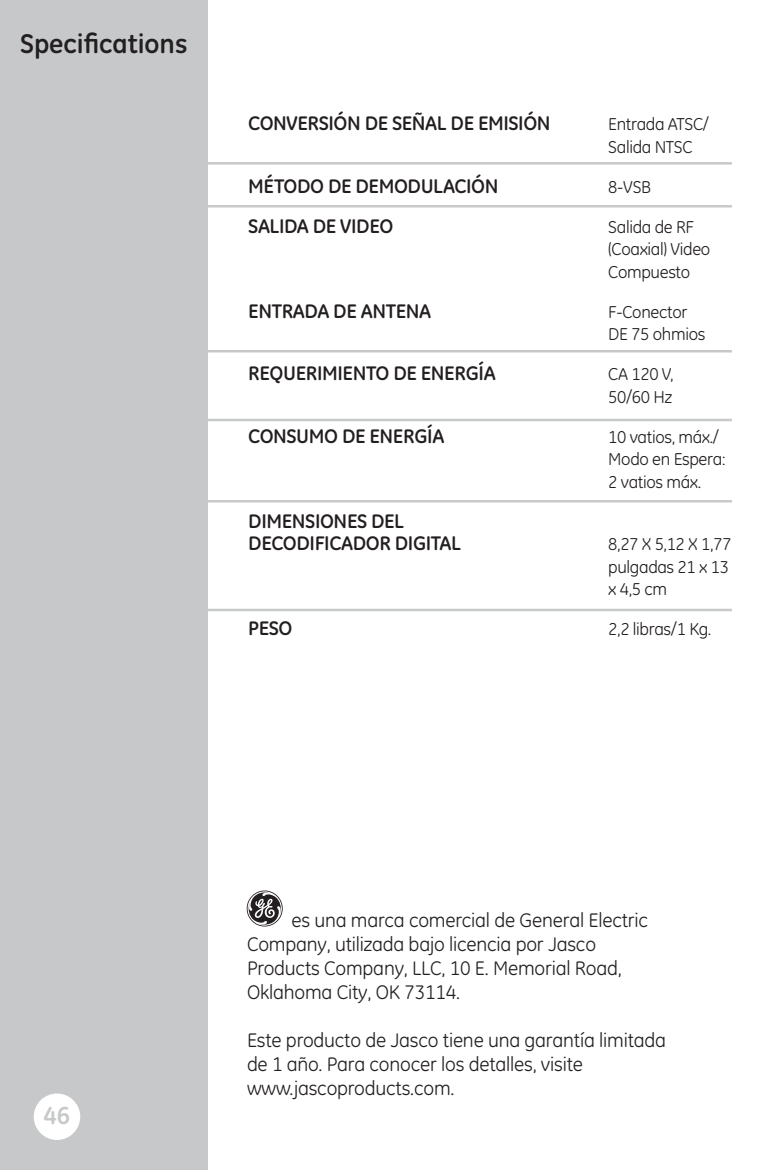
<style>
.page{position:relative;width:765px;height:1170px;background:#fff}
.page>*{position:absolute;margin:0;border:0;box-sizing:border-box;transform-origin:0 0}
.t1{font:700 27.5px "GE Inspira";color:#231f20}
.t2{font:700 25px "GE Inspira";color:#c7c8ca}
.t3{font:20px/24px "GE Inspira";letter-spacing:-.01em;color:#231f20}
.t4{font:700 20px/22.5px "GE Inspira";letter-spacing:-.02em;color:#231f20}
.t5{font:17.5px/22.5px "GE Inspira";letter-spacing:-.02em;color:#231f20}
</style>
<div class="page">
<div style="left:0;top:0;width:208px;height:1170px;background:#c7c8ca"></div>
<div style="left:34px;top:1093px;width:46px;height:47px;background:#fff;border-radius:50%"></div>
<hr style="left:764px;top:0;width:1px;height:1170px;background:#c7c8ca">
<svg style="left:247px;top:891px;width:36px;height:36px"></svg>
<hr style="left:159px;top:162px;width:573px;height:3px;background:#c7c8ca">
<hr style="left:159px;top:205px;width:573px;height:3px;background:#c7c8ca">
<hr style="left:159px;top:350px;width:573px;height:2px;background:#c7c8ca">
<hr style="left:159px;top:419px;width:573px;height:2px;background:#c7c8ca">
<hr style="left:159px;top:500px;width:573px;height:2px;background:#c7c8ca">
<hr style="left:159px;top:609px;width:573px;height:2px;background:#c7c8ca">
<h1 class="t1" style="left:20px;top:26px;width:169px">Specifications</h1>
<p class="t4" style="left:248px;top:112px;width:304px">CONVERSIÓN DE SEÑAL DE EMISIÓN</p>
<p class="t5" style="left:608px;top:113px;width:102px">Entrada ATSC/<br>Salida NTSC</p>
<p class="t4" style="left:248px;top:174px;width:252px">MÉTODO DE DEMODULACIÓN</p>
<p class="t5" style="left:608px;top:175px;width:44px">8-VSB</p>
<p class="t4" style="left:248px;top:214px;width:147px">SALIDA DE VIDEO</p>
<p class="t5" style="left:608px;top:215px;width:103px">Salida de RF (Coaxial) Video<br>Compuesto</p>
<p class="t4" style="left:248px;top:299px;width:184px">ENTRADA DE ANTENA</p>
<p class="t5" style="left:608px;top:300px;width:99px">F-Conector<br>DE 75 ohmios</p>
<p class="t4" style="left:248px;top:362px;width:249px">REQUERIMIENTO DE ENERGÍA</p>
<p class="t5" style="left:608px;top:363px;width:67px">CA 120 V,<br>50/60 Hz</p>
<p class="t4" style="left:248px;top:424px;width:198px">CONSUMO DE ENERGÍA</p>
<p class="t5" style="left:608px;top:425px;width:119px">10 vatios, máx./<br>Modo en Espera:<br>2 vatios máx.</p>
<p class="t4" style="left:248px;top:509px;width:214px">DIMENSIONES DEL<br>DECODIFICADOR DIGITAL</p>
<p class="t5" style="left:608px;top:533px;width:125px">8,27 X 5,12 X 1,77 pulgadas 21 x 13 x 4,5 cm</p>
<p class="t4" style="left:248px;top:617px;width:46px">PESO</p>
<p class="t5" style="left:608px;top:618px;width:105px">2,2 libras/1 Kg.</p>
<p class="t2" style="left:43px;top:1099px;width:28px">46</p>
<p class="t3" style="left:247px;top:908px;width:403px;text-indent:44px">es una marca comercial de General Electric Company, utilizada bajo licencia por Jasco Products Company, LLC, 10 E. Memorial Road, Oklahoma City, OK 73114.</p>
<p class="t3" style="left:247px;top:1028px;width:421px">Este producto de Jasco tiene una garantía limitada de 1 año. Para conocer los detalles, visite www.jascoproducts.com.</p>
</div>
